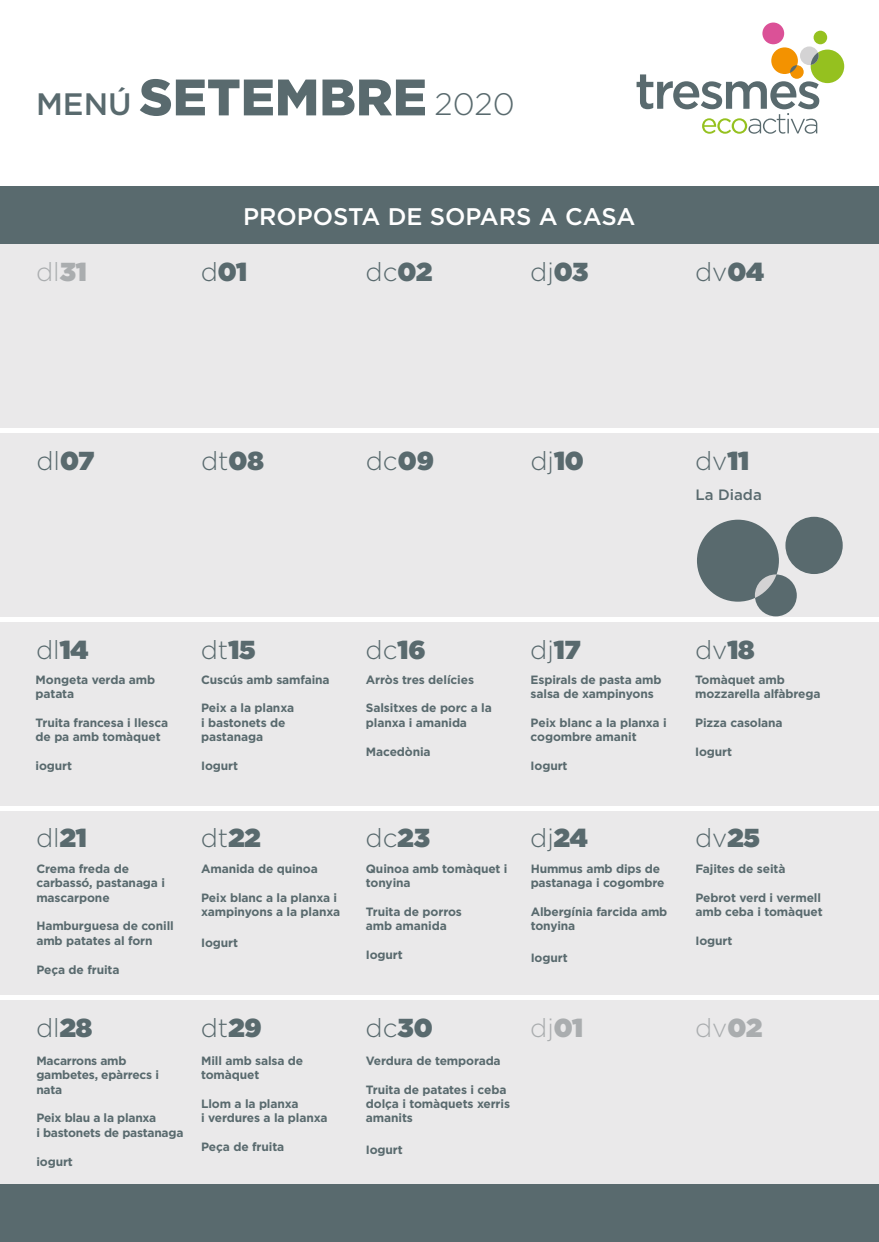
<style>
.page{position:relative;width:879px;height:1242px;background:#fff}
.page>*{position:absolute;margin:0;border:0;box-sizing:border-box;transform-origin:0 0}
.t1{font:900 51.2px "Gotham";color:#596a6e}
.t2{font:300 26px "Gotham";color:#596a6e}
.t3{font:300 26px "Gotham";color:#aaadaf}
.t4{font:900 26px "Gotham";color:#596a6e}
.t5{font:500 24px "Gotham";color:#fff}
.t6{font:500 15px "Gotham";color:#596a6e}
.t7{font:700 12px/14.4px "Gotham";letter-spacing:-.01em;color:#596a6e}
.s1{font-weight:500;font-size:31px}
.s2{font-weight:300;font-size:31px}
.s3{font-weight:900}
.s4{font-weight:300}
</style>
<div class="page">
<div style="left:0;top:433px;width:879px;height:184px;background:#eae9ea"></div>
<div style="left:0;top:244px;width:879px;height:184px;background:#eae9ea"></div>
<div style="left:0;top:622px;width:879px;height:184px;background:#eae9ea"></div>
<div style="left:0;top:811px;width:879px;height:184px;background:#eae9ea"></div>
<div style="left:0;top:1000px;width:879px;height:184px;background:#eae9ea"></div>
<div style="left:810px;top:50px;width:34px;height:33px;background:#95c11f;border-radius:50%"></div>
<div style="left:762px;top:23px;width:22px;height:21px;background:#db5197;border-radius:50%"></div>
<div style="left:800px;top:46px;width:18px;height:19px;background:#d4d3d4;border-radius:50%"></div>
<div style="left:813px;top:31px;width:14px;height:13px;background:#95c11f;border-radius:50%"></div>
<svg style="left:771px;top:47px;width:27px;height:27px"></svg>
<svg style="left:636px;top:50px;width:183px;height:84px"></svg>
<div style="left:755px;top:574px;width:42px;height:42px;background:#596a6e;border-radius:50%"></div>
<div style="left:785px;top:517px;width:57px;height:57px;background:#596a6e;border-radius:50%"></div>
<div style="left:697px;top:520px;width:82px;height:81px;background:#596a6e;border-radius:50%"></div>
<svg style="left:755px;top:574px;width:24px;height:27px"></svg>
<div style="left:0;top:186px;width:879px;height:58px;background:#596a6e"></div>
<div style="left:0;top:1184px;width:879px;height:58px;background:#596a6e"></div>
<h1 class="t1" style="left:36px;top:62px;width:480px"><span class="s1">MENÚ</span> SETEMBRE <span class="s2">2020</span></h1>
<h3 class="t5" style="left:243px;top:200px;width:394px">PROPOSTA DE SOPARS A CASA</h3>
<h2 class="t3" style="left:36px;top:255px;width:52px">dl<span class="s3">31</span></h2>
<h2 class="t4" style="left:201px;top:253px;width:48px"><span class="s4">d</span>01</h2>
<h2 class="t2" style="left:365px;top:255px;width:68px">dc<span class="s3">02</span></h2>
<h2 class="t2" style="left:530px;top:255px;width:59px">dj<span class="s3">03</span></h2>
<h2 class="t2" style="left:695px;top:255px;width:71px">dv<span class="s3">04</span></h2>
<h2 class="t2" style="left:36px;top:444px;width:59px">dl<span class="s3">07</span></h2>
<h2 class="t2" style="left:201px;top:444px;width:64px">dt<span class="s3">08</span></h2>
<h2 class="t2" style="left:366px;top:444px;width:70px">dc<span class="s3">09</span></h2>
<h2 class="t2" style="left:530px;top:444px;width:55px">dj<span class="s3">10</span></h2>
<h2 class="t2" style="left:695px;top:444px;width:56px">dv<span class="s3">11</span></h2>
<p class="t6" style="left:695px;top:484px;width:68px">La Diada</p>
<h2 class="t2" style="left:36px;top:633px;width:54px">dl<span class="s3">14</span></h2>
<h2 class="t2" style="left:201px;top:633px;width:56px">dt<span class="s3">15</span></h2>
<h2 class="t2" style="left:365px;top:633px;width:62px">dc<span class="s3">16</span></h2>
<h2 class="t2" style="left:530px;top:633px;width:52px">dj<span class="s3">17</span></h2>
<h2 class="t2" style="left:695px;top:633px;width:61px">dv<span class="s3">18</span></h2>
<p class="t7" style="left:36px;top:672px;width:121px">Mongeta verda amb patata</p>
<p class="t7" style="left:36px;top:715px;width:134px">Truita francesa i llesca de pa amb tomàquet</p>
<p class="t7" style="left:36px;top:758px;width:38px">iogurt</p>
<p class="t7" style="left:201px;top:672px;width:130px">Cuscús amb samfaina</p>
<p class="t7" style="left:201px;top:701px;width:95px">Peix a la planxa i bastonets de pastanaga</p>
<p class="t7" style="left:201px;top:758px;width:38px">Iogurt</p>
<p class="t7" style="left:366px;top:672px;width:110px">Arròs tres delícies</p>
<p class="t7" style="left:366px;top:701px;width:127px">Salsitxes de porc a la planxa i amanida</p>
<p class="t7" style="left:366px;top:744px;width:66px">Macedònia</p>
<p class="t7" style="left:530px;top:672px;width:132px">Espirals de pasta amb salsa de xampinyons</p>
<p class="t7" style="left:530px;top:715px;width:138px">Peix blanc a la planxa i cogombre amanit</p>
<p class="t7" style="left:530px;top:758px;width:38px">Iogurt</p>
<p class="t7" style="left:695px;top:672px;width:127px">Tomàquet amb mozzarella alfàbrega</p>
<p class="t7" style="left:695px;top:715px;width:89px">Pizza casolana</p>
<p class="t7" style="left:695px;top:744px;width:38px">Iogurt</p>
<h2 class="t2" style="left:36px;top:821px;width:52px">dl<span class="s3">21</span></h2>
<h2 class="t2" style="left:201px;top:821px;width:62px">dt<span class="s3">22</span></h2>
<h2 class="t2" style="left:365px;top:821px;width:66px">dc<span class="s3">23</span></h2>
<h2 class="t2" style="left:530px;top:821px;width:59px">dj<span class="s3">24</span></h2>
<h2 class="t2" style="left:695px;top:821px;width:66px">dv<span class="s3">25</span></h2>
<p class="t7" style="left:36px;top:861px;width:130px">Crema freda de carbassó, pastanaga i mascarpone</p>
<p class="t7" style="left:36px;top:919px;width:139px">Hamburguesa de conill amb patates al forn</p>
<p class="t7" style="left:36px;top:962px;width:85px">Peça de fruita</p>
<p class="t7" style="left:366px;top:861px;width:143px">Quinoa amb tomàquet i tonyina</p>
<p class="t7" style="left:366px;top:904px;width:98px">Truita de porros amb amanida</p>
<p class="t7" style="left:366px;top:947px;width:38px">Iogurt</p>
<p class="t7" style="left:695px;top:861px;width:92px">Fajites de seità</p>
<p class="t7" style="left:695px;top:890px;width:129px">Pebrot verd i vermell amb ceba i tomàquet</p>
<p class="t7" style="left:695px;top:933px;width:38px">Iogurt</p>
<p class="t7" style="left:201px;top:861px;width:118px">Amanida de quinoa</p>
<p class="t7" style="left:201px;top:890px;width:141px">Peix blanc a la planxa i xampinyons a la planxa</p>
<p class="t7" style="left:201px;top:935px;width:38px">Iogurt</p>
<p class="t7" style="left:531px;top:861px;width:135px">Hummus amb dips de pastanaga i cogombre</p>
<p class="t7" style="left:531px;top:904px;width:138px">Albergínia farcida amb tonyina</p>
<p class="t7" style="left:531px;top:950px;width:38px">Iogurt</p>
<h2 class="t2" style="left:36px;top:1011px;width:58px">dl<span class="s3">28</span></h2>
<h2 class="t2" style="left:201px;top:1011px;width:63px">dt<span class="s3">29</span></h2>
<h2 class="t2" style="left:365px;top:1011px;width:69px">dc<span class="s3">30</span></h2>
<h2 class="t3" style="left:530px;top:1011px;width:54px">dj<span class="s3">01</span></h2>
<h2 class="t3" style="left:695px;top:1011px;width:69px">dv<span class="s3">02</span></h2>
<p class="t7" style="left:36px;top:1053px;width:124px">Macarrons amb gambetes, epàrrecs i nata</p>
<p class="t7" style="left:36px;top:1110px;width:149px">Peix blau a la planxa<br>i bastonets de pastanaga</p>
<p class="t7" style="left:36px;top:1154px;width:38px">iogurt</p>
<p class="t7" style="left:201px;top:1053px;width:104px">Mill amb salsa de tomàquet</p>
<p class="t7" style="left:201px;top:1096px;width:128px">Llom a la planxa<br>i verdures a la planxa</p>
<p class="t7" style="left:201px;top:1139px;width:85px">Peça de fruita</p>
<p class="t7" style="left:366px;top:1053px;width:136px">Verdura de temporada</p>
<p class="t7" style="left:366px;top:1082px;width:146px">Truita de patates i ceba dolça i tomàquets xerris amanits</p>
<p class="t7" style="left:366px;top:1142px;width:38px">Iogurt</p>
</div>
